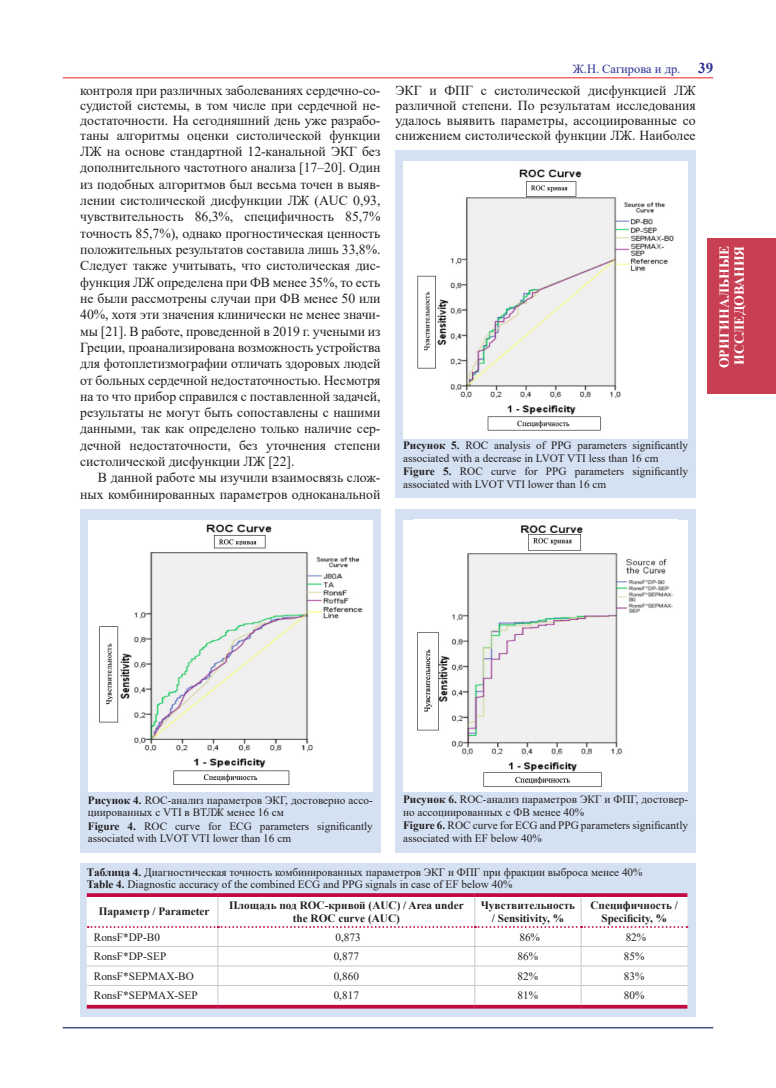
<style>
.page{position:relative;width:776px;height:1088px;background:#fff}
.page>*{position:absolute;margin:0;border:0;box-sizing:border-box;transform-origin:0 0}
.t1{font:13.75px/16.2px "Times New Roman";color:#231f20;text-align:justify}
.t2{font:700 13.75px/15px "Times New Roman";color:#fff}
.t3{font:12.5px "Times New Roman";color:#2e3092}
.t4{font:11.25px/12.8px "Times New Roman";color:#231f20}
.t5{font:700 11.25px/12.5px "Times New Roman";color:#231f20;text-align:center}
.s1{font-weight:700;font-size:15px}
.s2{font-weight:700}
</style>
<div class="page">
<div style="left:707px;top:238px;width:69px;height:156px;background:#c83e53"></div>
<hr style="left:63px;top:78px;width:650px;height:1px;background:#ee1d23">
<hr style="left:63px;top:1027px;width:650px;height:1px;background:#283071">
<div style="left:80px;top:510px;width:300px;height:343px;background:#d4e1f2"></div>
<div style="left:88px;top:520px;width:285px;height:272px;background:#fff"></div>
<img style="left:99px;top:524px;width:264px;height:261px">
<div style="left:395px;top:150px;width:301px;height:348px;background:#d4e1f2"></div>
<div style="left:403px;top:161px;width:285px;height:277px;background:#fff"></div>
<img style="left:417px;top:169px;width:257px;height:262px">
<div style="left:395px;top:509px;width:301px;height:343px;background:#d4e1f2"></div>
<div style="left:403px;top:520px;width:285px;height:271px;background:#fff"></div>
<img style="left:417px;top:525px;width:256px;height:262px">
<div style="left:80px;top:863px;width:616px;height:153px;background:#d4e1f2"></div>
<hr style="left:87px;top:1005px;width:131px;height:3px;background:#c00841">
<hr style="left:218px;top:1005px;width:257px;height:3px;background:#c00841">
<hr style="left:475px;top:1005px;width:106px;height:3px;background:#c00841">
<hr style="left:581px;top:1005px;width:106px;height:3px;background:#c00841">
<svg style="left:87px;top:893px;width:131px;height:4px"></svg>
<svg style="left:218px;top:893px;width:257px;height:4px"></svg>
<svg style="left:475px;top:893px;width:106px;height:4px"></svg>
<svg style="left:581px;top:893px;width:106px;height:4px"></svg>
<hr style="left:87px;top:946px;width:131px;height:1px;background:#c7c8ca">
<hr style="left:87px;top:965px;width:131px;height:1px;background:#c7c8ca">
<hr style="left:87px;top:985px;width:131px;height:1px;background:#c7c8ca">
<div style="left:88px;top:897px;width:599px;height:108px;background:#fff"></div>
<p class="t1" style="left:80px;top:82px;width:302px;line-height:15px">контроля при различных заболеваниях сердечно-со&shy;судистой системы, в том числе при сердечной не&shy;достаточности. На сегодняшний день уже разрабо&shy;таны алгоритмы оценки систолической функции</p>
<p class="t1" style="left:80px;top:143px;width:302px">ЛЖ на основе стандартной 12-канальной ЭКГ без дополнительного частотного анализа [17–20]. Один из подобных алгоритмов был весьма точен в выяв&shy;лении систолической дисфункции ЛЖ (AUC 0,93, чувствительность 86,3%, специфичность 85,7% точность 85,7%), однако прогностическая ценность положительных результатов составила лишь 33,8%.<br>Следует также учитывать, что систолическая дис&shy;функция ЛЖ определена при ФВ менее 35%, то есть не были рассмотрены случаи при ФВ менее 50 или 40%, хотя эти значения клинически не менее значи&shy;мы [21]. В работе, проведенной в 2019 г. учеными из Греции, проанализирована возможность устройства для фотоплетизмографии отличать здоровых людей от больных сердечной недостаточностью. Несмотря на то что прибор справился с поставленной задачей, результаты не могут быть сопоставлены с нашими данными, так как определено только наличие сер&shy;дечной недостаточности, без уточнения степени систолической дисфункции ЛЖ [22].</p>
<p class="t1" style="left:80px;top:469px;width:302px;text-align:right">В данной работе мы изучили взаимосвязь слож&shy;ных комбинированных параметров одноканальной</p>
<p class="t3" style="left:573px;top:60px;width:142px">Ж.Н. Сагирова и др. <span class="s1">39</span></p>
<p class="t1" style="left:395px;top:82px;width:302px;line-height:15px">ЭКГ и ФПГ с систолической дисфункцией ЛЖ различной степени. По результатам исследования удалось выявить параметры, ассоциированные со снижением систолической функции ЛЖ. Наиболее</p>
<p class="t4" style="left:403px;top:439px;width:286px"><span class="s2">Рисунок 5.</span> ROC analysis of PPG parameters significantly associated with a decrease in LVOT VTI less than 16 cm <span class="s2">Figure 5.</span> ROC curve for PPG parameters significantly associated with LVOT VTI lower than 16 cm</p>
<p class="t2" style="left:716px;top:368px;width:124px;rotate:-90deg">ОРИГИНАЛЬНЫЕ<br>ИССЛЕДОВАНИЯ</p>
<p class="t4" style="left:88px;top:793px;width:286px"><span class="s2">Рисунок 4.</span> ROC-анализ параметров ЭКГ, достоверно ассо&shy;циированных с VTI в ВТЛЖ менее 16 см<br><span class="s2">Figure 4.</span> ROC curve for ECG parameters significantly associated with LVOT VTI lower than 16 cm</p>
<p class="t4" style="left:403px;top:793px;width:286px"><span class="s2">Рисунок 6.</span> ROC-анализ параметров ЭКГ и ФПГ, достовер&shy;но ассоциированных с ФВ менее 40%<br><span class="s2">Figure 6.</span> ROC curve for ECG and PPG parameters significantly associated with EF below 40%</p>
<p class="t4" style="left:87px;top:865px;width:557px"><span class="s2">Таблица 4.</span> Диагностическая точность комбинированных параметров ЭКГ и ФПГ при фракции выброса менее 40%<br><span class="s2">Table 4.</span> Diagnostic accuracy of the combined ECG and PPG signals in case of EF below 40%</p>
<p class="t5" style="left:99px;top:905px;width:112px">Параметр / Parameter</p>
<p class="t5" style="left:229px;top:899px;width:236px">Площадь под ROC-кривой (AUC) / Area under the ROC curve (AUC)</p>
<p class="t5" style="left:481px;top:899px;width:96px">Чувствительность / Sensitivity, %</p>
<p class="t5" style="left:590px;top:899px;width:89px">Специфичность /<br>Specificity, %</p>
<p class="t4" style="left:94px;top:930px;width:68px">RonsF*DP-B0</p>
<p class="t4" style="left:335px;top:930px;width:27px">0,873</p>
<p class="t4" style="left:519px;top:930px;width:22px">86%</p>
<p class="t4" style="left:626px;top:930px;width:22px">82%</p>
<p class="t4" style="left:94px;top:949px;width:74px">RonsF*DP-SEP</p>
<p class="t4" style="left:334px;top:949px;width:27px">0,877</p>
<p class="t4" style="left:518px;top:949px;width:22px">86%</p>
<p class="t4" style="left:624px;top:949px;width:22px">85%</p>
<p class="t4" style="left:94px;top:969px;width:102px">RonsF*SEPMAX-BO</p>
<p class="t4" style="left:334px;top:969px;width:27px">0,860</p>
<p class="t4" style="left:518px;top:969px;width:22px">82%</p>
<p class="t4" style="left:624px;top:969px;width:22px">83%</p>
<p class="t4" style="left:94px;top:989px;width:105px">RonsF*SEPMAX-SEP</p>
<p class="t4" style="left:334px;top:989px;width:27px">0,817</p>
<p class="t4" style="left:518px;top:989px;width:22px">81%</p>
<p class="t4" style="left:624px;top:989px;width:22px">80%</p>
</div>
